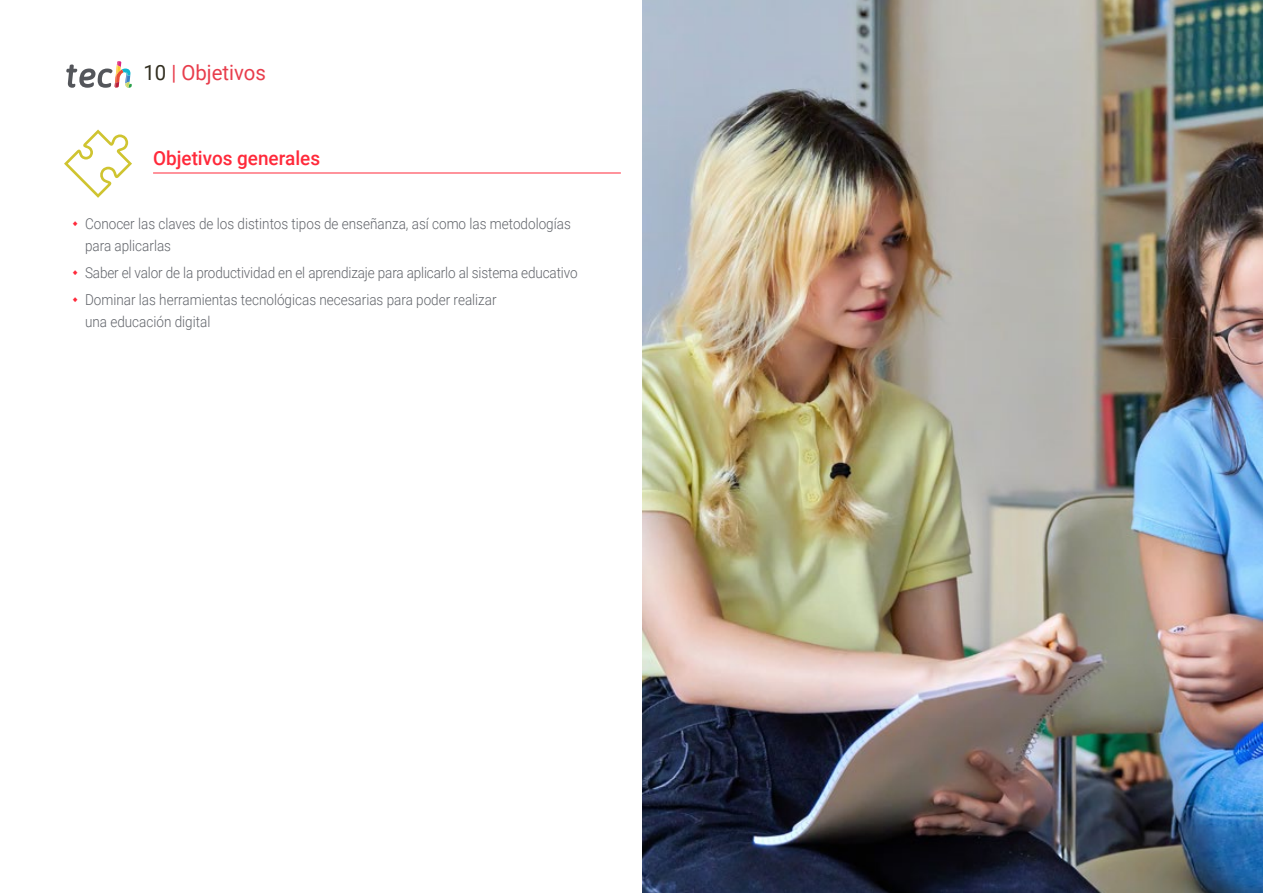
<style>
.page{position:relative;width:1263px;height:893px;background:#fff}
.page>*{position:absolute;margin:0;border:0;box-sizing:border-box;transform-origin:0 0}
.t1{font:21px "Roboto";color:#e83d4c}
.t2{font:500 19.5px "Roboto";color:#ff293a}
.t3{font:300 15px/22.5px "Roboto";color:#61646a;scale:.9 1}
.s1{color:#312e20}
</style>
<div class="page">
<hr style="left:153px;top:173px;width:468px;height:1px;background:#ff293a">
<svg style="left:64px;top:130px;width:68px;height:68px"></svg>
<img style="left:642px;top:0;width:621px;height:893px">
<svg style="left:66px;top:61px;width:66px;height:27px"></svg>
<h1 class="t1" style="left:144px;top:57px;width:124px"><span class="s1">10</span> | Objetivos</h1>
<h2 class="t2" style="left:153px;top:144px;width:169px">Objetivos generales</h2>
<p class="t3" style="left:85px;top:212px;width:541px">Conocer las claves de los distintos tipos de enseñanza, así como las metodologías para aplicarlas</p>
<p class="t3" style="left:85px;top:259px;width:549px;line-height:26.7px">Saber el valor de la productividad en el aprendizaje para aplicarlo al sistema educativo<br>Dominar las herramientas tecnológicas necesarias para poder realizar</p>
<p class="t3" style="left:85px;top:310px;width:141px">una educación digital</p>
</div>
